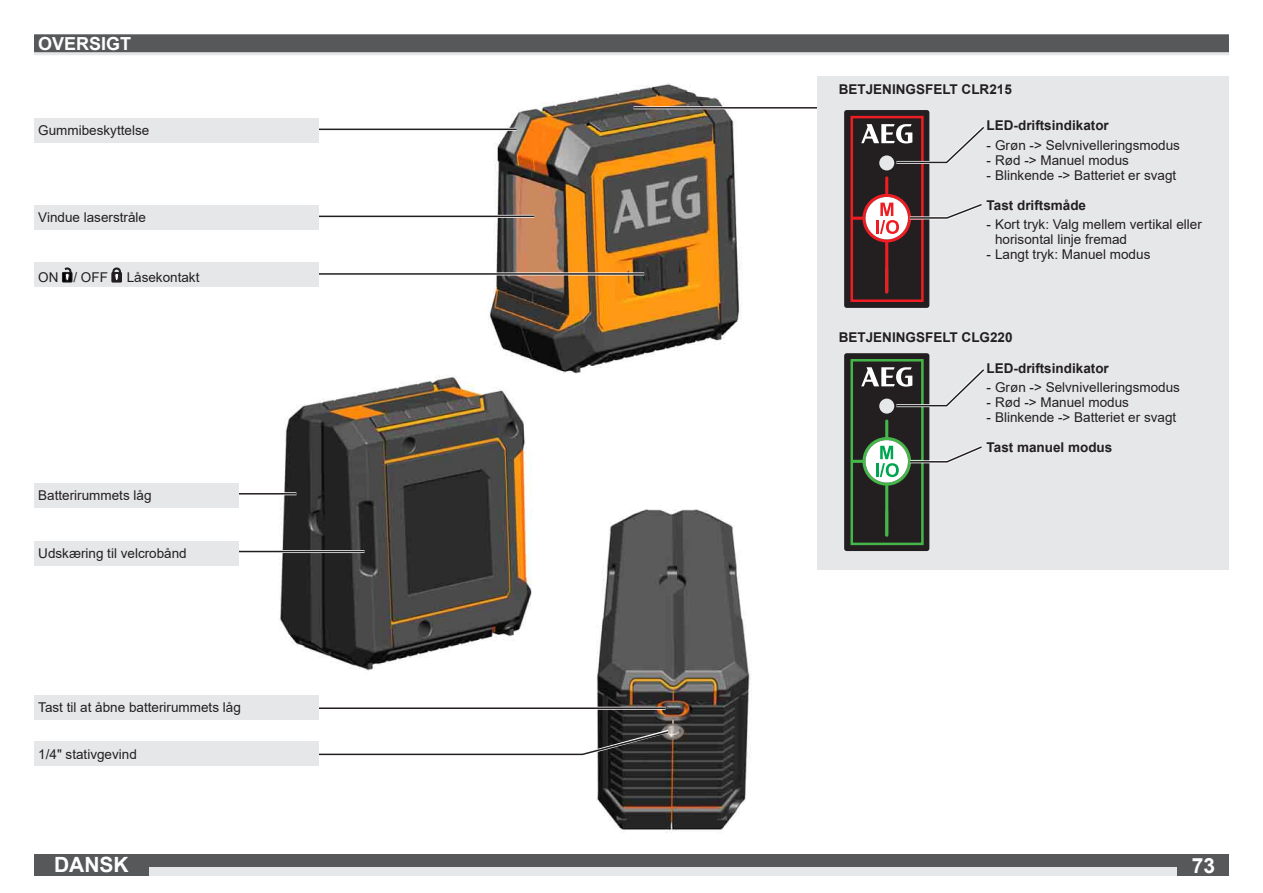
<style>
.page{position:relative;width:1263px;height:893px;background:#fff}
.page>*{position:absolute;margin:0;border:0;box-sizing:border-box;transform-origin:0 0}
.t1{font:700 21px "Arial";color:#fff}
.t2{font:700 18px "Arial";color:#fff}
.t3{font:13.5px/15px "Arial";color:#231f20}
.t4{font:700 13.5px "Arial";color:#231f20}
</style>
<div class="page">
<div style="left:34px;top:855px;width:1195px;height:21px;background:#57585a"></div>
<div style="left:34px;top:867px;width:1195px;height:9px;background:#e6e7e9"></div>
<div style="left:1178px;top:855px;width:51px;height:21px;background:#57585a"></div>
<img style="left:488px;top:83px;width:252px;height:291px">
<img style="left:223px;top:360px;width:321px;height:311px">
<img style="left:596px;top:509px;width:155px;height:324px">
<hr style="left:303px;top:128px;width:214px;height:3px;background:#fff">
<hr style="left:303px;top:139px;width:190px;height:3px;background:#fff">
<hr style="left:634px;top:106px;width:307px;height:3px;background:#fff">
<hr style="left:303px;top:215px;width:231px;height:3px;background:#fff">
<hr style="left:299px;top:272px;width:345px;height:3px;background:#fff">
<hr style="left:148px;top:492px;width:148px;height:3px;background:#fff">
<hr style="left:148px;top:550px;width:216px;height:3px;background:#fff">
<hr style="left:299px;top:707px;width:366px;height:3px;background:#fff">
<hr style="left:303px;top:129px;width:214px;height:1px;background:#231f20">
<hr style="left:634px;top:107px;width:307px;height:2px;background:#231f20">
<hr style="left:303px;top:216px;width:231px;height:1px;background:#231f20">
<hr style="left:299px;top:273px;width:345px;height:2px;background:#231f20">
<hr style="left:148px;top:493px;width:148px;height:1px;background:#231f20">
<hr style="left:148px;top:551px;width:216px;height:1px;background:#231f20">
<svg style="left:319px;top:727px;width:353px;height:30px"></svg>
<hr style="left:299px;top:707px;width:366px;height:2px;background:#231f20">
<div style="left:817px;top:324px;width:412px;height:246px;background:#e6e7e9"></div>
<div style="left:34px;top:855px;width:115px;height:21px;background:#57585a"></div>
<div style="left:817px;top:76px;width:412px;height:246px;background:#e6e7e9"></div>
<div style="left:34px;top:262px;width:285px;height:25px;background:#e6e7e9"></div>
<div style="left:62px;top:272px;width:10px;height:10px;background:#000"></div>
<div style="left:62px;top:272px;width:10px;height:10px;border:1px solid #231f20"></div>
<svg style="left:65px;top:268px;width:6px;height:13px"></svg>
<div style="left:112px;top:272px;width:9px;height:10px;border:1px solid #231f20"></div>
<svg style="left:113px;top:268px;width:8px;height:13px"></svg>
<div style="left:34px;top:118px;width:285px;height:24px;background:#e6e7e9"></div>
<div style="left:34px;top:205px;width:285px;height:24px;background:#e6e7e9"></div>
<div style="left:34px;top:483px;width:204px;height:25px;background:#e6e7e9"></div>
<div style="left:34px;top:541px;width:204px;height:24px;background:#e6e7e9"></div>
<div style="left:34px;top:741px;width:285px;height:25px;background:#e6e7e9"></div>
<div style="left:34px;top:695px;width:285px;height:25px;background:#e6e7e9"></div>
<div style="left:34px;top:34px;width:1195px;height:21px;background:#57585a"></div>
<hr style="left:34px;top:52px;width:1195px;height:3px;background:#e6e7e9">
<svg style="left:844px;top:110px;width:140px;height:198px"></svg>
<svg style="left:844px;top:353px;width:140px;height:198px"></svg>
<h2 class="t2" style="left:38px;top:34px;width:95px">OVERSIGT</h2>
<p class="t3" style="left:38px;top:123px;width:113px">Gummibeskyttelse</p>
<p class="t3" style="left:38px;top:210px;width:109px">Vindue laserstråle</p>
<p class="t3" style="left:38px;top:269px;width:71px">ON / OFF</p>
<p class="t3" style="left:127px;top:269px;width:74px">Låsekontakt</p>
<p class="t3" style="left:38px;top:488px;width:115px">Batterirummets låg</p>
<p class="t3" style="left:38px;top:546px;width:150px">Udskæring til velcrobånd</p>
<p class="t3" style="left:38px;top:700px;width:204px">Tast til at åbne batterirummets låg</p>
<p class="t3" style="left:38px;top:746px;width:100px">1/4" stativgevind</p>
<h1 class="t1" style="left:54px;top:853px;width:76px">DANSK</h1>
<p class="t4" style="left:839px;top:82px;width:175px">BETJENINGSFELT CLR215</p>
<p class="t4" style="left:986px;top:118px;width:124px">LED-driftsindikator</p>
<p class="t3" style="left:986px;top:137px;width:195px">- Grøn -&gt; Selvnivelleringsmodus</p>
<p class="t3" style="left:986px;top:152px;width:144px">- Rød -&gt; Manuel modus</p>
<p class="t3" style="left:986px;top:167px;width:191px">- Blinkende -&gt; Batteriet er svagt</p>
<p class="t4" style="left:986px;top:198px;width:101px">Tast driftsmåde</p>
<p class="t3" style="left:995px;top:217px;width:208px;text-indent:-9px">- Kort tryk: Valg mellem vertikal eller horisontal linje fremad</p>
<p class="t3" style="left:986px;top:247px;width:165px">- Langt tryk: Manuel modus</p>
<p class="t4" style="left:839px;top:330px;width:175px">BETJENINGSFELT CLG220</p>
<p class="t4" style="left:986px;top:360px;width:124px">LED-driftsindikator</p>
<p class="t3" style="left:986px;top:380px;width:195px">- Grøn -&gt; Selvnivelleringsmodus</p>
<p class="t3" style="left:986px;top:395px;width:144px">- Rød -&gt; Manuel modus</p>
<p class="t3" style="left:986px;top:410px;width:191px">- Blinkende -&gt; Batteriet er svagt</p>
<p class="t4" style="left:986px;top:440px;width:127px">Tast manuel modus</p>
<h1 class="t1" style="left:1192px;top:854px;width:25px">73</h1>
</div>
